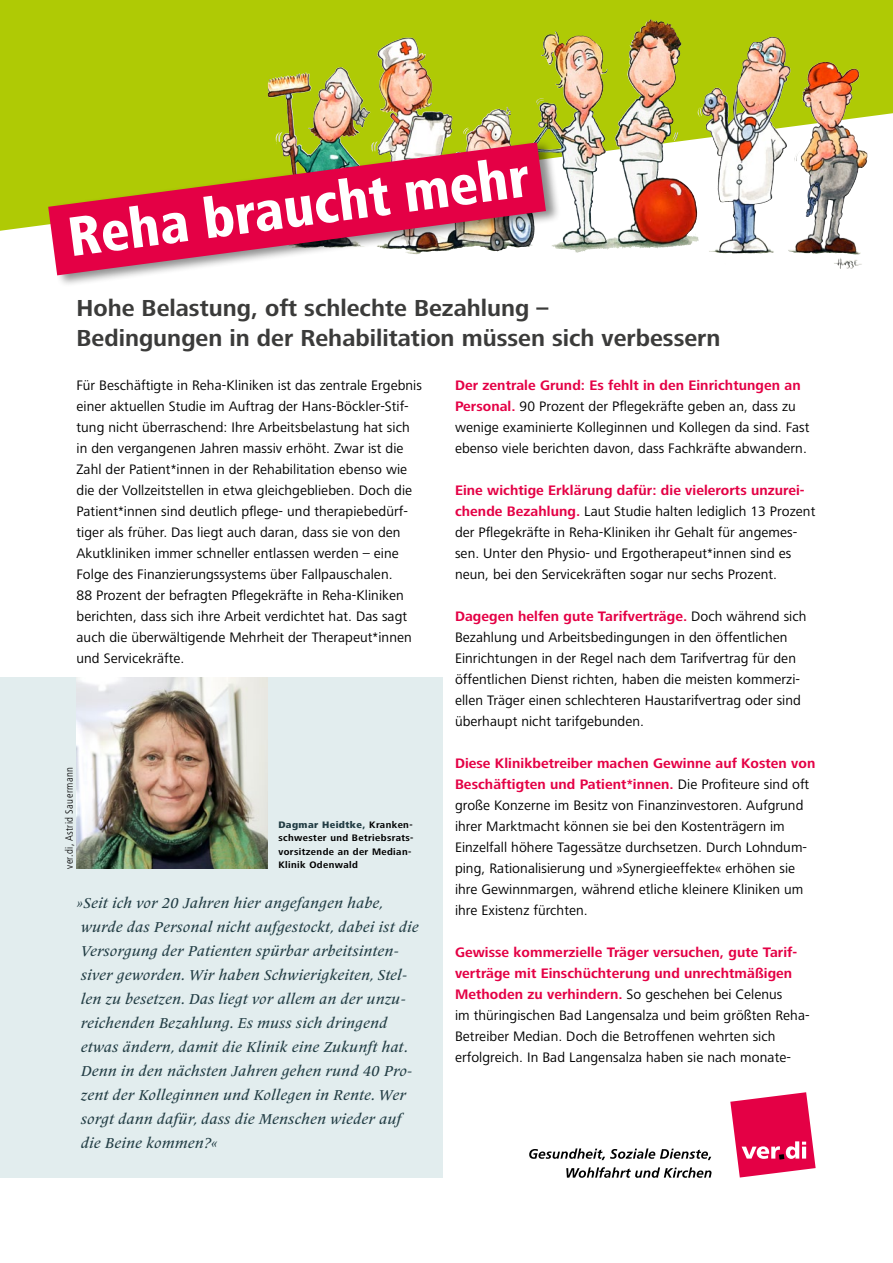
<style>
.page{position:relative;width:893px;height:1263px;background:#fff}
.page>*{position:absolute;margin:0;border:0;box-sizing:border-box;transform-origin:0 0}
.t1{font:800 condensed 57.75px "Frutiger Next LT";color:#fff}
.t2{font:700 24px/30px "Frutiger Next LT";color:#3b3b3a}
.t3{font:italic 500 15px/24px "Frutiger Serif LT Pro";letter-spacing:.01em;color:#223d44}
.t4{font:14.25px/21px "Frutiger Next LT";letter-spacing:.005em;color:#000}
.t5{font:300 condensed 10.5px "Frutiger";letter-spacing:.04em;color:#000}
.t6{font:700 9.75px/13.5px "Frutiger Next LT";letter-spacing:.04em;color:#000}
.s1{font-weight:800;color:#223d44}
.s2{font-weight:700;color:#e40045}
</style>
<div class="page">
<svg style="left:0;top:0;width:893px;height:231px;fill:#afca05"></svg>
<img style="left:627px;top:20px;width:23px;height:86px">
<img style="left:377px;top:38px;width:31px;height:35px">
<img style="left:739px;top:37px;width:33px;height:43px">
<div style="left:48px;top:139px;width:513px;height:148px;background:#000;opacity:.45"></div>
<svg style="left:48px;top:142px;width:498px;height:133px;background:#d1625d"></svg>
<div style="left:0;top:677px;width:442px;height:501px;background:#e2edee"></div>
<img style="left:77px;top:677px;width:191px;height:192px">
<svg style="left:730px;top:1092px;width:86px;height:85px"></svg>
<svg style="left:529px;top:1148px;width:182px;height:12px"></svg>
<svg style="left:566px;top:1167px;width:145px;height:11px"></svg>
<h1 class="t1" style="left:64px;top:207px;width:466px;rotate:-8deg">Reha braucht mehr</h1>
<h2 class="t2" style="left:77px;top:293px;width:645px">Hohe Belastung, oft schlechte Bezahlung –<br>Bedingungen in der Rehabilitation müssen sich verbessern</h2>
<p class="t4" style="left:77px;top:375px;width:347px">Für Beschäftigte in Reha-Kliniken ist das zentrale Ergebnis einer aktuellen Studie im Auftrag der Hans-Böckler-Stif&shy;tung nicht überraschend: Ihre Arbeitsbelastung hat sich in den vergangenen Jahren massiv erhöht. Zwar ist die Zahl der Patient*innen in der Rehabilitation ebenso wie die der Vollzeitstellen in etwa gleichgeblieben. Doch die Patient*innen sind deutlich pflege- und therapiebedürf&shy;tiger als früher. Das liegt auch daran, dass sie von den Akutkliniken immer schneller entlassen werden – eine Folge des Finanzierungssystems über Fallpauschalen.<br>88 Prozent der befragten Pflegekräfte in Reha-Kliniken berichten, dass sich ihre Arbeit verdichtet hat. Das sagt auch die überwältigende Mehrheit der Therapeut*innen und Servicekräfte.</p>
<p class="t5" style="left:63px;top:869px;width:103px;rotate:-90deg">ver.di, Astrid Sauermann</p>
<p class="t6" style="left:278px;top:817px;width:137px"><span class="s1">Dagmar Heidtke,</span> Kranken&shy;schwester und Betriebsrats&shy;vorsitzende an der Median-<br>Klinik Odenwald</p>
<p class="t3" style="left:77px;top:890px;width:344px">»Seit ich vor 20 Jahren hier angefangen habe, wurde das Personal nicht aufgestockt, dabei ist die Versorgung der Patienten spürbar arbeitsinten&shy;siver geworden. Wir haben Schwierigkeiten, Stel&shy;len zu besetzen. Das liegt vor allem an der unzu&shy;reichenden Bezahlung. Es muss sich dringend etwas ändern, damit die Klinik eine Zukunft hat.<br>Denn in den nächsten Jahren gehen rund 40 Pro&shy;zent der Kolleginnen und Kollegen in Rente. Wer sorgt dann dafür, dass die Menschen wieder auf die Beine kommen?«</p>
<p class="t4" style="left:455px;top:375px;width:356px"><span class="s2">Der zentrale Grund: Es fehlt in den Einrichtungen an Personal.</span> 90 Prozent der Pflegekräfte geben an, dass zu wenige examinierte Kolleginnen und Kollegen da sind. Fast ebenso viele berichten davon, dass Fachkräfte abwandern.</p>
<p class="t4" style="left:455px;top:480px;width:362px"><span class="s2">Eine wichtige Erklärung dafür: die vielerorts unzurei&shy;chende Bezahlung.</span> Laut Studie halten lediglich 13 Prozent der Pflegekräfte in Reha-Kliniken ihr Gehalt für angemes&shy;sen. Unter den Physio- und Ergotherapeut*innen sind es neun, bei den Servicekräften sogar nur sechs Prozent.</p>
<p class="t4" style="left:455px;top:606px;width:353px"><span class="s2">Dagegen helfen gute Tarifverträge.</span> Doch während sich Bezahlung und Arbeitsbedingungen in den öffentlichen Einrichtungen in der Regel nach dem Tarifvertrag für den öffentlichen Dienst richten, haben die meisten kommerzi&shy;ellen Träger einen schlechteren Haustarifvertrag oder sind überhaupt nicht tarifgebunden.</p>
<p class="t4" style="left:455px;top:753px;width:362px"><span class="s2">Diese Klinikbetreiber machen Gewinne auf Kosten von Beschäftigten und Patient*innen.</span> Die Profiteure sind oft große Konzerne im Besitz von Finanzinvestoren. Aufgrund ihrer Marktmacht können sie bei den Kostenträgern im Einzelfall höhere Tagessätze durchsetzen. Durch Lohndum&shy;ping, Rationalisierung und »Synergieeffekte« erhöhen sie ihre Gewinnmargen, während etliche kleinere Kliniken um ihre Existenz fürchten.</p>
<p class="t4" style="left:455px;top:942px;width:356px"><span class="s2">Gewisse kommerzielle Träger versuchen, gute Tarif&shy;verträge mit Einschüchterung und unrechtmäßigen Methoden zu verhindern.</span> So geschehen bei Celenus<br>im thüringischen Bad Langensalza und beim größten Reha-Betreiber Median. Doch die Betroffenen wehrten sich erfolgreich. In Bad Langensalza haben sie nach monate-</p>
</div>
